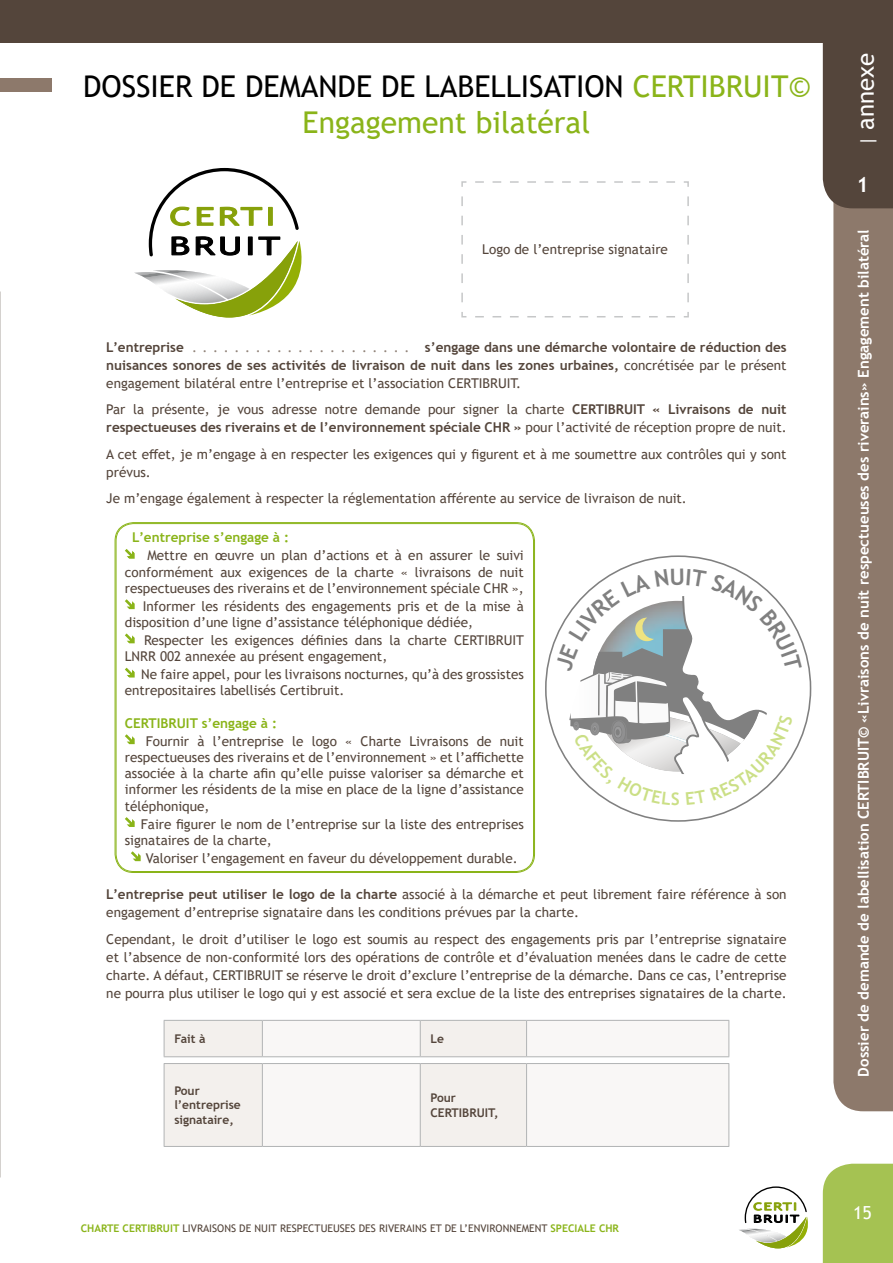
<style>
.page{position:relative;width:893px;height:1263px;background:#fff}
.page>*{position:absolute;margin:0;border:0;box-sizing:border-box;transform-origin:0 0}
.t1{font:30px/36px "Trebuchet MS";color:#000;text-align:center}
.t2{font:24px "Trebuchet MS";color:#fff}
.t3{font:700 21px "Trebuchet MS";color:#fff}
.t4{font:18px "Trebuchet MS";color:#fff}
.t5{font:700 15px "Trebuchet MS";color:#fff}
.t6{font:13.5px/16.2px "Trebuchet MS";color:#54453b}
.t7{font:700 13.5px/18px "Trebuchet MS";color:#54453b;text-align:justify}
.t8{font:700 13.5px "Trebuchet MS";color:#8ab419}
.t9{font:700 12px/14.4px "Trebuchet MS";color:#54453b}
.t10{font:10.5px "Trebuchet MS";color:#54453b}
.s1{color:#8ab419}
.s2{font-weight:400;color:#918379}
.s3{font-weight:400}
.s4{font-weight:700}
.s5{font-weight:700;color:#8ab419}
.s6{font-size:19.5px}
</style>
<div class="page">
<div style="left:823px;top:1164px;width:70px;height:99px;background:#a5c252"></div>
<svg style="left:739px;top:1186px;width:69px;height:62px"></svg>
<img style="left:0;top:0;width:1px;height:349px">
<div style="left:0;top:78px;width:893px;height:14px;background:#8d796b"></div>
<div style="left:0;top:0;width:893px;height:42px;background:#54453b"></div>
<svg style="left:125px;top:549px;width:10px;height:10px"></svg>
<svg style="left:125px;top:599px;width:10px;height:11px"></svg>
<svg style="left:125px;top:633px;width:10px;height:11px"></svg>
<svg style="left:125px;top:667px;width:10px;height:11px"></svg>
<svg style="left:125px;top:734px;width:10px;height:11px"></svg>
<svg style="left:125px;top:817px;width:10px;height:10px"></svg>
<svg style="left:131px;top:851px;width:10px;height:11px"></svg>
<svg style="left:165px;top:1021px;width:363px;height:35px"></svg>
<hr style="left:164px;top:1020px;width:98px;height:1px;background:#b1b3b4">
<hr style="left:164px;top:1021px;width:1px;height:35px;background:#b1b3b4">
<hr style="left:262px;top:1020px;width:158px;height:1px;background:#b1b3b4">
<hr style="left:262px;top:1021px;width:1px;height:35px;background:#b1b3b4">
<hr style="left:420px;top:1020px;width:107px;height:1px;background:#b1b3b4">
<hr style="left:420px;top:1021px;width:1px;height:35px;background:#b1b3b4">
<hr style="left:527px;top:1020px;width:202px;height:1px;background:#b1b3b4">
<hr style="left:526px;top:1021px;width:1px;height:35px;background:#b1b3b4">
<hr style="left:728px;top:1021px;width:1px;height:35px;background:#b1b3b4">
<hr style="left:164px;top:1056px;width:98px;height:1px;background:#b1b3b4">
<hr style="left:262px;top:1056px;width:158px;height:1px;background:#b1b3b4">
<hr style="left:420px;top:1056px;width:107px;height:1px;background:#b1b3b4">
<hr style="left:527px;top:1056px;width:202px;height:1px;background:#b1b3b4">
<svg style="left:165px;top:1064px;width:563px;height:82px"></svg>
<hr style="left:164px;top:1063px;width:98px;height:1px;background:#b1b3b4">
<hr style="left:164px;top:1064px;width:1px;height:82px;background:#b1b3b4">
<hr style="left:262px;top:1063px;width:158px;height:1px;background:#b1b3b4">
<hr style="left:262px;top:1064px;width:1px;height:82px;background:#b1b3b4">
<hr style="left:420px;top:1063px;width:107px;height:1px;background:#b1b3b4">
<hr style="left:420px;top:1064px;width:1px;height:82px;background:#b1b3b4">
<hr style="left:527px;top:1063px;width:202px;height:1px;background:#b1b3b4">
<hr style="left:526px;top:1064px;width:1px;height:82px;background:#b1b3b4">
<hr style="left:728px;top:1064px;width:1px;height:82px;background:#b1b3b4">
<hr style="left:164px;top:1146px;width:98px;height:1px;background:#b1b3b4">
<hr style="left:262px;top:1146px;width:158px;height:1px;background:#b1b3b4">
<hr style="left:420px;top:1146px;width:107px;height:1px;background:#b1b3b4">
<hr style="left:527px;top:1146px;width:202px;height:1px;background:#b1b3b4">
<svg style="left:461px;top:181px;width:228px;height:137px"></svg>
<div style="left:52px;top:46px;width:789px;height:116px;background:#fff"></div>
<svg style="left:134px;top:168px;width:167px;height:149px"></svg>
<svg style="left:545px;top:555px;width:266px;height:267px"></svg>
<div style="left:833px;top:208px;width:60px;height:903px;background:#8d796b"></div>
<div style="left:823px;top:42px;width:70px;height:166px;background:#54453b"></div>
<svg style="left:555px;top:568px;width:247px;height:238px"></svg>
<h1 class="t1" style="left:83px;top:68px;width:728px">DOSSIER DE DEMANDE DE LABELLISATION <span class="s1">CERTIBRUIT©<br>Engagement bilatéral</span></h1>
<p class="t6" style="left:482px;top:241px;width:187px">Logo de l’entreprise signataire</p>
<p class="t7" style="left:106px;top:338px;width:682px">L’entreprise <span class="s2">. . . . . . . . . . . . . . . . . . . . .</span> s’engage dans une démarche volontaire de réduction des nuisances sonores de ses activités de livraison de nuit dans les zones urbaines, <span class="s3">concrétisée par le présent engagement bilatéral entre l’entreprise et l’association CERTIBRUIT.</span></p>
<p class="t6" style="left:106px;top:400px;width:682px;line-height:18px">Par la présente, je vous adresse notre demande pour signer la charte <span class="s4">CERTIBRUIT « Livraisons de nuit respectueuses des riverains et de l’environnement spéciale CHR »</span> pour l’activité de réception propre de nuit.</p>
<p class="t6" style="left:106px;top:445px;width:682px;line-height:18px">A cet effet, je m’engage à en respecter les exigences qui y figurent et à me soumettre aux contrôles qui y sont prévus.</p>
<p class="t6" style="left:106px;top:490px;width:582px">Je m’engage également à respecter la réglementation afférente au service de livraison de nuit.</p>
<p class="t8" style="left:132px;top:529px;width:158px">L’entreprise s’engage à :</p>
<p class="t6" style="left:125px;top:547px;width:400px;text-align:justify;text-indent:23px">Mettre en œuvre un plan d’actions et à en assurer le suivi conformément aux exigences de la charte « livraisons de nuit respectueuses des riverains et de l’environnement spéciale CHR »,</p>
<p class="t6" style="left:125px;top:598px;width:400px;text-indent:18px">Informer les résidents des engagements pris et de la mise à disposition d’une ligne d’assistance téléphonique dédiée,</p>
<p class="t6" style="left:125px;top:632px;width:401px;text-indent:19px">Respecter les exigences définies dans la charte CERTIBRUIT<br>LNRR 002 annexée au présent engagement,</p>
<p class="t6" style="left:125px;top:666px;width:400px;text-indent:16px">Ne faire appel, pour les livraisons nocturnes, qu’à des grossistes entrepositaires labellisés Certibruit.</p>
<p class="t8" style="left:125px;top:714px;width:154px">CERTIBRUIT s’engage à :</p>
<p class="t6" style="left:125px;top:733px;width:400px;text-align:justify;text-indent:21px">Fournir à l’entreprise le logo « Charte Livraisons de nuit respectueuses des riverains et de l’environnement » et l’affichette associée à la charte afin qu’elle puisse valoriser sa démarche et informer les résidents de la mise en place de la ligne d’assistance téléphonique,</p>
<p class="t6" style="left:125px;top:815px;width:400px;text-indent:16px">Faire figurer le nom de l’entreprise sur la liste des entreprises signataires de la charte,</p>
<p class="t6" style="left:146px;top:850px;width:373px">Valoriser l’engagement en faveur du développement durable.</p>
<p class="t6" style="left:106px;top:885px;width:682px;line-height:18px"><span class="s4">L’entreprise peut utiliser le logo de la charte</span> associé à la démarche et peut librement faire référence à son engagement d’entreprise signataire dans les conditions prévues par la charte.</p>
<p class="t6" style="left:106px;top:930px;width:682px;line-height:18px;text-align:justify">Cependant, le droit d’utiliser le logo est soumis au respect des engagements pris par l’entreprise signataire et l’absence de non-conformité lors des opérations de contrôle et d’évaluation menées dans le cadre de cette charte. A défaut, CERTIBRUIT se réserve le droit d’exclure l’entreprise de la démarche. Dans ce cas, l’entreprise ne pourra plus utiliser le logo qui y est associé et sera exclue de la liste des entreprises signataires de la charte.</p>
<p class="t9" style="left:174px;top:1031px;width:33px">Fait à</p>
<p class="t9" style="left:430px;top:1031px;width:15px">Le</p>
<p class="t9" style="left:174px;top:1083px;width:68px">Pour l’entreprise signataire,</p>
<p class="t9" style="left:430px;top:1091px;width:70px">Pour<br>CERTIBRUIT,</p>
<p class="t10" style="left:81px;top:1221px;width:540px"><span class="s5">CHARTE CERTIBRUIT</span> LIVRAISONS DE NUIT RESPECTUEUSES DES RIVERAINS ET DE L’ENVIRONNEMENT <span class="s5">SPECIALE CHR</span></p>
<h2 class="t2" style="left:850px;top:146px;width:95px;rotate:-90deg"><span class="s6">|</span> annexe</h2>
<h3 class="t3" style="left:856px;top:171px;width:14px">1</h3>
<p class="t5" style="left:854px;top:1076px;width:849px;rotate:-90deg">Dossier de demande de labellisation CERTIBRUIT© «Livraisons de nuit respectueuses des riverains» Engagement bilatéral</p>
<h3 class="t4" style="left:853px;top:1202px;width:20px">15</h3>
</div>
